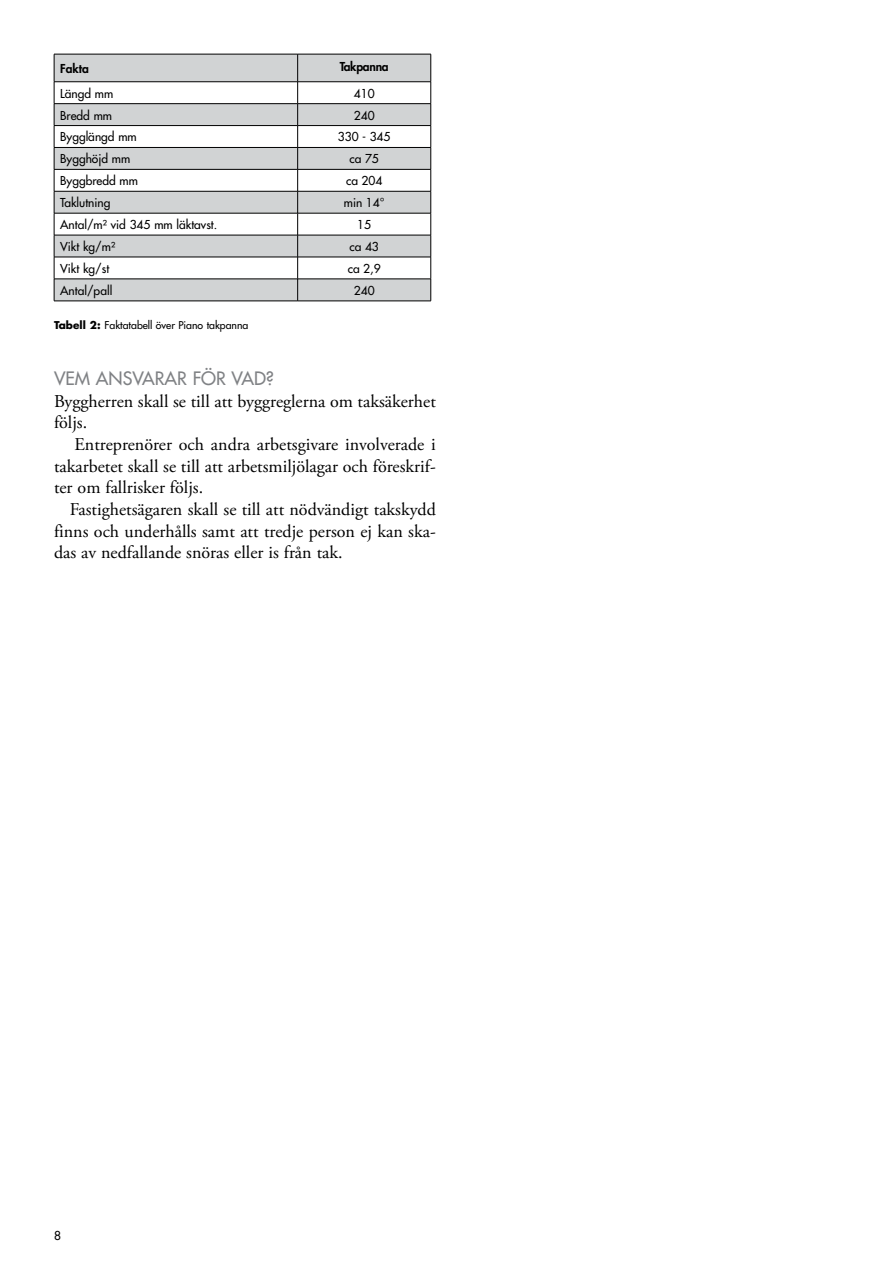
<style>
.page{position:relative;width:893px;height:1263px;background:#fff}
.page>*{position:absolute;margin:0;border:0;box-sizing:border-box;transform-origin:0 0}
.t1{font:18px/21.8px "Adobe Garamond Pro";color:#000;text-align:justify}
.t2{font:500 18px "Futura Std";color:#808285}
.t3{font:500 12px "Futura Std";color:#000}
.t4{font:800 12px "Futura Std";letter-spacing:-.02em;color:#000}
.t5{font:500 10.5px "Futura Std";color:#000}
.s1{font-weight:700}
</style>
<div class="page">
<svg style="left:55px;top:55px;width:375px;height:246px;fill:#d1d3d4"></svg>
<hr style="left:54px;top:103px;width:244px;height:1px;background:#000">
<hr style="left:298px;top:103px;width:133px;height:1px;background:#000">
<hr style="left:54px;top:125px;width:244px;height:1px;background:#000">
<hr style="left:298px;top:125px;width:133px;height:1px;background:#000">
<hr style="left:54px;top:147px;width:244px;height:1px;background:#000">
<hr style="left:298px;top:147px;width:133px;height:1px;background:#000">
<hr style="left:54px;top:169px;width:244px;height:1px;background:#000">
<hr style="left:298px;top:169px;width:133px;height:1px;background:#000">
<hr style="left:54px;top:191px;width:244px;height:1px;background:#000">
<hr style="left:298px;top:191px;width:133px;height:1px;background:#000">
<hr style="left:54px;top:213px;width:244px;height:1px;background:#000">
<hr style="left:298px;top:213px;width:133px;height:1px;background:#000">
<hr style="left:54px;top:235px;width:244px;height:1px;background:#000">
<hr style="left:298px;top:235px;width:133px;height:1px;background:#000">
<hr style="left:54px;top:257px;width:244px;height:1px;background:#000">
<hr style="left:298px;top:257px;width:133px;height:1px;background:#000">
<hr style="left:54px;top:279px;width:244px;height:1px;background:#000">
<hr style="left:298px;top:279px;width:133px;height:1px;background:#000">
<hr style="left:54px;top:301px;width:244px;height:1px;background:#000">
<hr style="left:298px;top:301px;width:133px;height:1px;background:#000">
<hr style="left:298px;top:54px;width:133px;height:1px;background:#000">
<svg style="left:430px;top:54px;width:1px;height:247px"></svg>
<hr style="left:298px;top:81px;width:133px;height:1px;background:#000">
<hr style="left:54px;top:54px;width:244px;height:1px;background:#000">
<svg style="left:54px;top:54px;width:1px;height:247px"></svg>
<svg style="left:297px;top:54px;width:1px;height:247px"></svg>
<hr style="left:54px;top:81px;width:244px;height:1px;background:#000">
<p class="t4" style="left:60px;top:61px;width:30px">Fakta</p>
<p class="t4" style="left:340px;top:59px;width:50px">Takpanna</p>
<p class="t3" style="left:60px;top:86px;width:55px">Längd mm</p>
<p class="t3" style="left:354px;top:86px;width:22px">410</p>
<p class="t3" style="left:60px;top:108px;width:54px">Bredd mm</p>
<p class="t3" style="left:354px;top:108px;width:22px">240</p>
<p class="t3" style="left:60px;top:130px;width:78px">Bygglängd mm</p>
<p class="t3" style="left:338px;top:130px;width:54px">330 - 345</p>
<p class="t3" style="left:60px;top:151px;width:72px">Bygghöjd mm</p>
<p class="t3" style="left:350px;top:151px;width:31px">ca 75</p>
<p class="t3" style="left:60px;top:173px;width:79px">Byggbredd mm</p>
<p class="t3" style="left:346px;top:173px;width:38px">ca 204</p>
<p class="t3" style="left:60px;top:195px;width:52px">Taklutning</p>
<p class="t3" style="left:344px;top:195px;width:42px">min 14°</p>
<p class="t3" style="left:60px;top:217px;width:159px">Antal/m² vid 345 mm läktavst.</p>
<p class="t3" style="left:357px;top:217px;width:15px">15</p>
<p class="t3" style="left:60px;top:239px;width:57px">Vikt kg/m²</p>
<p class="t3" style="left:350px;top:239px;width:31px">ca 43</p>
<p class="t3" style="left:60px;top:261px;width:51px">Vikt kg/st</p>
<p class="t3" style="left:348px;top:261px;width:34px">ca 2,9</p>
<p class="t3" style="left:60px;top:283px;width:54px">Antal/pall</p>
<p class="t3" style="left:354px;top:283px;width:22px">240</p>
<p class="t5" style="left:54px;top:318px;width:196px"><span class="s1">Tabell 2:</span> Faktatabell över Piano takpanna</p>
<p class="t2" style="left:54px;top:367px;width:55px">Vem ansvarar</p>
<p class="t2" style="left:193px;top:367px;width:12px">för</p>
<p class="t2" style="left:232px;top:367px;width:13px">vad</p>
<p class="t2" style="left:266px;top:367px;width:10px">?</p>
<p class="t1" style="left:54px;top:391px;width:383px">Byggherren skall se till att byggreglerna om taksäkerhet följs.</p>
<p class="t1" style="left:54px;top:434px;width:383px;text-indent:21px">Entreprenörer och andra arbetsgivare involverade i takarbetet skall se till att arbetsmiljölagar och föreskrif&shy;ter om fallrisker följs.</p>
<p class="t1" style="left:54px;top:499px;width:383px;text-indent:16px">Fastighetsägaren skall se till att nödvändigt takskydd finns och underhålls samt att tredje person ej kan ska&shy;das av nedfallande snöras eller is från tak.</p>
<p class="t3" style="left:54px;top:1227px;width:8px">8</p>
</div>
